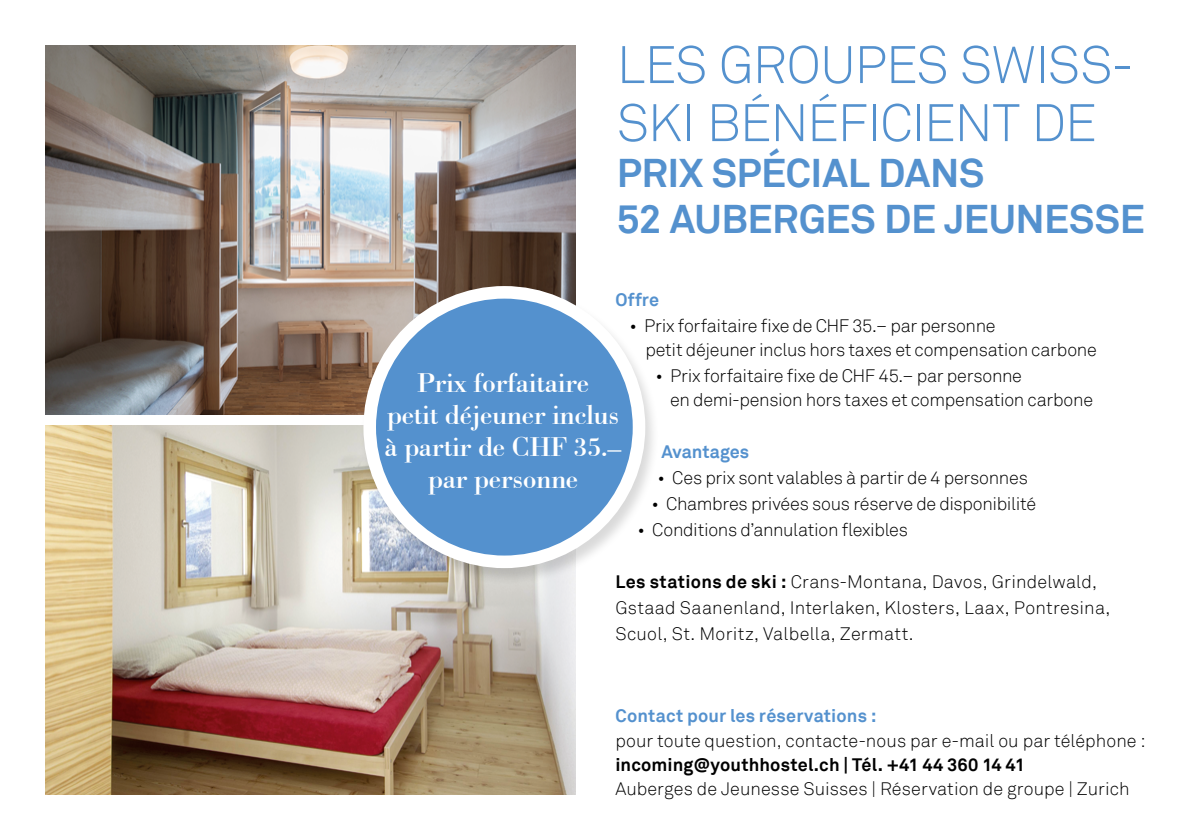
<style>
.page{position:relative;width:1191px;height:840px;background:#fff}
.page>*{position:absolute;margin:0;border:0;box-sizing:border-box;transform-origin:0 0}
.t1{font:300 52px/58px "Akkurat";letter-spacing:-.02em;color:#5491ce}
.t2{font:700 40px/46px "Akkurat";letter-spacing:-.01em;color:#5491ce}
.t3{font:28px/32px "Bodoni BT";letter-spacing:-.02em;color:#fff}
.t4{font:300 18px/24px "Akkurat";letter-spacing:-.005em;color:#000}
.t5{font:300 18px/26px "Akkurat";letter-spacing:.015em;color:#000}
.t6{font:700 18px "Akkurat";letter-spacing:.01em;color:#000}
.t7{font:700 18px "Akkurat";color:#5491ce}
.s1{font-weight:700}
.s2{font-weight:700;color:#5491ce}
</style>
<div class="page">
<img style="left:45px;top:45px;width:530px;height:369px">
<img style="left:45px;top:425px;width:530px;height:369px">
<div style="left:359px;top:285px;width:300px;height:300px;background:#000;opacity:.15"></div>
<div style="left:370px;top:292px;width:269px;height:269px;background:#5491ce;border-radius:50%"></div>
<div style="left:363px;top:286px;width:282px;height:281px;border:13px solid #fff;border-radius:50%"></div>
<p class="t1" style="left:617px;top:37px;width:519px">LES GROUPES SWISS-<br>SKI BÉNÉFICIENT DE</p>
<p class="t2" style="left:617px;top:150px;width:529px">PRIX SPÉCIAL DANS<br>52 AUBERGES DE JEUNESSE</p>
<p class="t7" style="left:615px;top:288px;width:45px">Offre</p>
<p class="t4" style="left:645px;top:314px;width:453px;text-indent:-16px">• Prix forfaitaire fixe de CHF 35.– par personne<br>petit déjeuner inclus hors taxes et compensation carbone</p>
<p class="t4" style="left:670px;top:364px;width:424px;text-indent:-15px">• Prix forfaitaire fixe de CHF 45.– par personne<br>en demi-pension hors taxes et compensation carbone</p>
<p class="t7" style="left:661px;top:440px;width:89px">Avantages</p>
<p class="t4" style="left:657px;top:466px;width:372px">• Ces prix sont valables à partir de 4 personnes</p>
<p class="t4" style="left:651px;top:492px;width:386px">• Chambres privées sous réserve de disponibilité</p>
<p class="t4" style="left:637px;top:518px;width:272px">• Conditions d’annulation flexibles</p>
<p class="t5" style="left:615px;top:569px;width:496px"><span class="s1">Les stations de ski :</span> Crans-Montana, Davos, Grindelwald,<br>Gstaad Saanenland, Interlaken, Klosters, Laax, Pontresina,<br>Scuol, St. Moritz, Valbella, Zermatt.</p>
<p class="t3" style="left:417px;top:366px;width:174px">Prix forfaitaire</p>
<p class="t3" style="left:384px;top:398px;width:238px">petit déjeuner inclus à partir de CHF 35.–</p>
<p class="t3" style="left:428px;top:462px;width:152px">par personne</p>
<p class="t4" style="left:615px;top:704px;width:532px"><span class="s2">Contact pour les réservations :<br></span>pour toute question, contacte-nous par e-mail ou par téléphone :</p>
<p class="t6" style="left:615px;top:752px;width:411px">incoming@youthhostel.ch | Tél. +41 44 360 14 41</p>
<p class="t4" style="left:615px;top:776px;width:516px">Auberges de Jeunesse Suisses | Réservation de groupe | Zurich</p>
</div>
